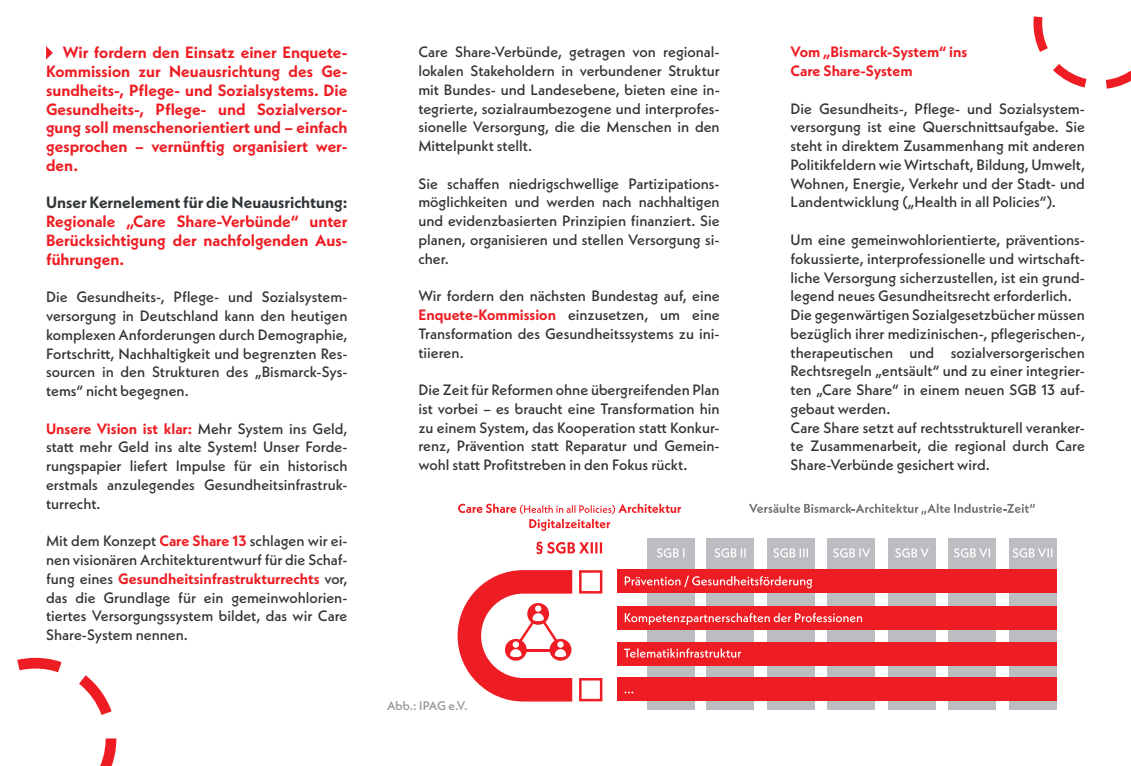
<style>
.page{position:relative;width:1131px;height:766px;background:#fff}
.page>*{position:absolute;margin:0;border:0;box-sizing:border-box;transform-origin:0 0}
.t1{font:700 16.25px/18.8px "Neue Kabel";color:#ee1d23;text-align:justify}
.t2{font:700 16.25px "Neue Kabel";color:#313538}
.t3{font:500 15px/18.8px "Neue Kabel";color:#313538;text-align:justify}
.t4{font:700 15px/18.8px "Neue Kabel";color:#ee1d23}
.t5{font:500 12.5px "Neue Kabel";letter-spacing:-.01em;color:#939598}
.s1{font-weight:700;color:#ee1d23}
</style>
<div class="page">
<svg style="left:1033px;top:16px;width:97px;height:73px"></svg>
<svg style="left:17px;top:657px;width:99px;height:108px"></svg>
<svg style="left:46px;top:46px;width:7px;height:14px"></svg>
<div style="left:647px;top:538px;width:47px;height:171px;background:#bcbdc0"></div>
<div style="left:706px;top:538px;width:48px;height:171px;background:#bcbdc0"></div>
<div style="left:767px;top:538px;width:47px;height:171px;background:#bcbdc0"></div>
<div style="left:827px;top:538px;width:48px;height:171px;background:#bcbdc0"></div>
<div style="left:888px;top:538px;width:47px;height:171px;background:#bcbdc0"></div>
<div style="left:948px;top:538px;width:47px;height:171px;background:#bcbdc0"></div>
<div style="left:1008px;top:538px;width:48px;height:171px;background:#bcbdc0"></div>
<div style="left:616px;top:569px;width:440px;height:24px;background:#ee1d23"></div>
<div style="left:616px;top:677px;width:440px;height:23px;background:#ee1d23"></div>
<div style="left:616px;top:642px;width:440px;height:23px;background:#ee1d23"></div>
<div style="left:616px;top:606px;width:440px;height:24px;background:#ee1d23"></div>
<svg style="left:624px;top:575px;width:188px;height:13px"></svg>
<svg style="left:624px;top:612px;width:238px;height:12px"></svg>
<svg style="left:624px;top:648px;width:117px;height:9px"></svg>
<svg style="left:624px;top:691px;width:9px;height:2px"></svg>
<svg style="left:657px;top:548px;width:27px;height:9px"></svg>
<svg style="left:714px;top:548px;width:31px;height:9px"></svg>
<svg style="left:773px;top:548px;width:35px;height:9px"></svg>
<svg style="left:833px;top:548px;width:37px;height:9px"></svg>
<svg style="left:895px;top:548px;width:33px;height:9px"></svg>
<svg style="left:954px;top:548px;width:36px;height:9px"></svg>
<svg style="left:1012px;top:548px;width:40px;height:9px"></svg>
<svg style="left:749px;top:503px;width:285px;height:11px"></svg>
<svg style="left:458px;top:503px;width:223px;height:28px"></svg>
<svg style="left:579px;top:570px;width:23px;height:23px"></svg>
<svg style="left:579px;top:678px;width:23px;height:23px"></svg>
<svg style="left:536px;top:541px;width:66px;height:13px"></svg>
<svg style="left:457px;top:570px;width:115px;height:131px"></svg>
<p class="t1" style="left:46px;top:43px;width:303px;text-indent:17px">Wir fordern den Einsatz einer Enquete-Kommission zur Neuausrichtung des Ge&shy;sundheits-, Pflege- und Sozialsystems. Die Gesundheits-, Pflege- und Sozialversor&shy;gung soll menschenorientiert und – einfach gesprochen – vernünftig organisiert wer&shy;den.</p>
<p class="t2" style="left:46px;top:192px;width:303px">Unser Kernelement für die Neuausrichtung:</p>
<p class="t1" style="left:46px;top:212px;width:303px">Regionale „Care Share-Verbünde“ unter Berücksichtigung der nachfolgenden Aus&shy;führungen.</p>
<p class="t3" style="left:46px;top:287px;width:303px">Die Gesundheits-, Pflege- und Sozialsystem&shy;versorgung in Deutschland kann den heutigen komplexen Anforderungen durch Demographie, Fortschritt, Nachhaltigkeit und begrenzten Res&shy;sourcen in den Strukturen des „Bismarck-Sys&shy;tems“ nicht begegnen.</p>
<p class="t3" style="left:46px;top:418px;width:303px"><span class="s1">Unsere Vision ist klar:</span> Mehr System ins Geld, statt mehr Geld ins alte System! Unser Forde&shy;rungspapier liefert Impulse für ein historisch erstmals anzulegendes Gesundheitsinfrastruk&shy;turrecht.</p>
<p class="t3" style="left:46px;top:531px;width:303px">Mit dem Konzept <span class="s1">Care Share 13</span> schlagen wir ei&shy;nen visionären Architekturentwurf für die Schaf&shy;fung eines <span class="s1">Gesundheitsinfrastrukturrechts</span> vor, das die Grundlage für ein gemeinwohlorien&shy;tiertes Versorgungssystem bildet, das wir Care Share-System nennen.</p>
<p class="t3" style="left:418px;top:43px;width:303px">Care Share-Verbünde, getragen von regional&shy;lokalen Stakeholdern in verbundener Struktur mit Bundes- und Landesebene, bieten eine in&shy;tegrierte, sozialraumbezogene und interprofes&shy;sionelle Versorgung, die die Menschen in den Mittelpunkt stellt.</p>
<p class="t3" style="left:418px;top:174px;width:303px">Sie schaffen niedrigschwellige Partizipations&shy;möglichkeiten und werden nach nachhaltigen und evidenzbasierten Prinzipien finanziert. Sie planen, organisieren und stellen Versorgung si&shy;cher.</p>
<p class="t3" style="left:418px;top:286px;width:303px">Wir fordern den nächsten Bundestag auf, eine <span class="s1">Enquete-Kommission</span> einzusetzen, um eine Transformation des Gesundheitssystems zu ini&shy;tiieren.</p>
<p class="t3" style="left:418px;top:380px;width:303px">Die Zeit für Reformen ohne übergreifenden Plan ist vorbei – es braucht eine Transformation hin zu einem System, das Kooperation statt Konkur&shy;renz, Prävention statt Reparatur und Gemein&shy;wohl statt Profitstreben in den Fokus rückt.</p>
<p class="t5" style="left:387px;top:697px;width:82px">Abb.: IPAG e.V.</p>
<p class="t4" style="left:790px;top:43px;width:178px">Vom „Bismarck-System“ ins<br>Care Share-System</p>
<p class="t3" style="left:790px;top:99px;width:296px">Die Gesundheits-, Pflege- und Sozialsystem&shy;versorgung ist eine Querschnittsaufgabe. Sie steht in direktem Zusammenhang mit anderen Politikfeldern wie Wirtschaft, Bildung, Umwelt, Wohnen, Energie, Verkehr und der Stadt- und Landentwicklung („Health in all Policies“).</p>
<p class="t3" style="left:790px;top:230px;width:296px;text-align:left">Um eine gemeinwohlorientierte, präventions&shy;fokussierte, interprofessionelle und wirtschaft&shy;liche Versorgung sicherzustellen, ist ein grund&shy;legend neues Gesundheitsrecht erforderlich.<br>Die gegenwärtigen Sozialgesetzbücher müssen bezüglich ihrer medizinischen-, pflegerischen-, therapeutischen und sozialversorgerischen Rechtsregeln „entsäult“ und zu einer integrier&shy;ten „Care Share“ in einem neuen SGB 13 auf&shy;gebaut werden.<br>Care Share setzt auf rechtsstrukturell veranker&shy;te Zusammenarbeit, die regional durch Care Share-Verbünde gesichert wird.</p>
</div>
